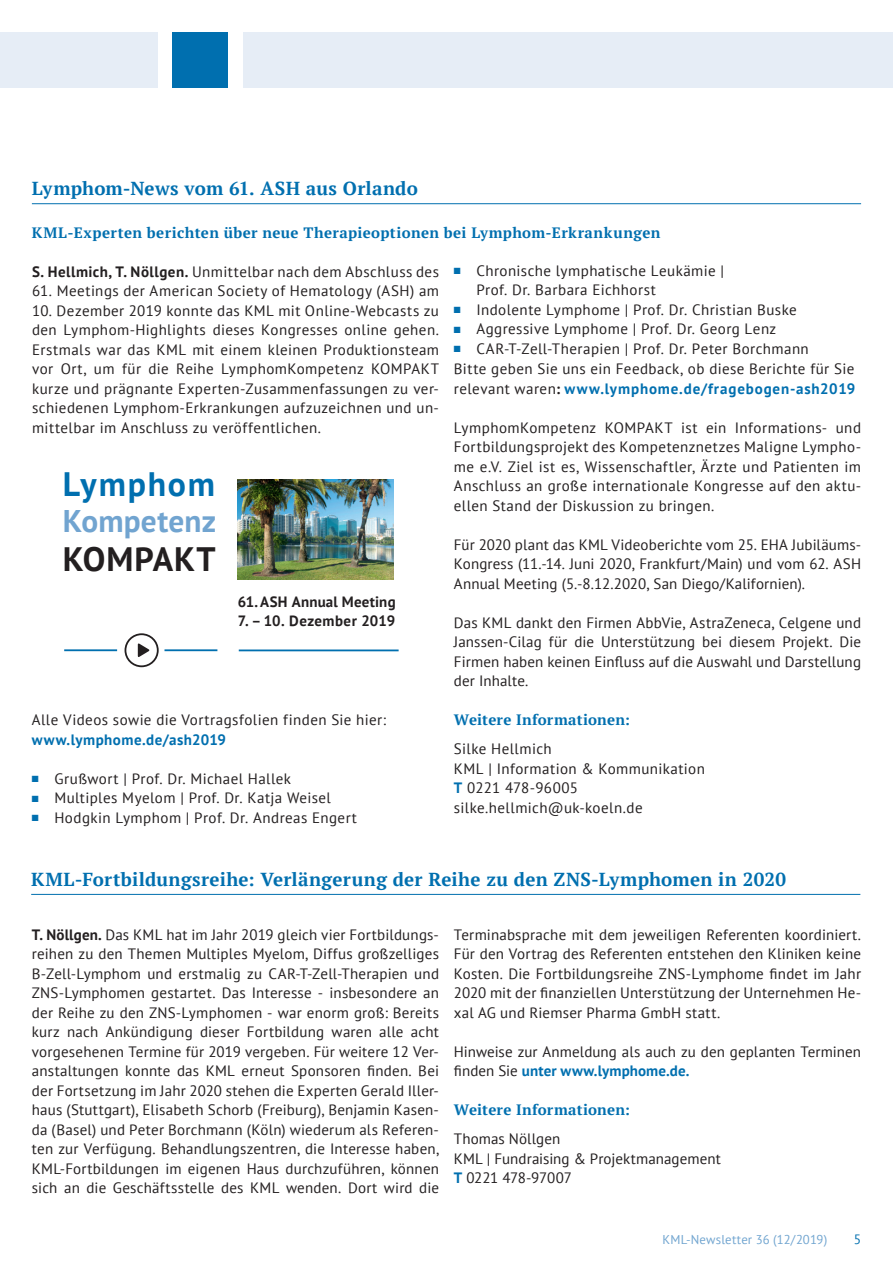
<style>
.page{position:relative;width:893px;height:1263px;background:#fff}
.page>*{position:absolute;margin:0;border:0;box-sizing:border-box;transform-origin:0 0}
.t1{font:700 33.75px "PT Sans";letter-spacing:.05em;color:#006faf}
.t2{font:700 33.75px "PT Sans";letter-spacing:.025em;color:#231f20}
.t3{font:700 31.35px "PT Sans";letter-spacing:.005em;color:#71a4d0}
.Überschriften_mit_Li{font:700 18.75px "PT Serif";letter-spacing:.01em;color:#006faf}
.NL_BODY_MIT__Einzug{font:15px/19.5px "PT Sans";letter-spacing:.025em;color:#231f20;text-align:justify}
.NL_BODY_MIT__Einzug-2{font:15px/19.5px "PT Sans";letter-spacing:.005em;color:#231f20}
.NL_BODY_MIT__Einzug-3{font:700 15px "PT Serif";letter-spacing:.02em;color:#006faf}
.NL_BODY_MIT__Einzug-4{font:700 15px "PT Sans";letter-spacing:.055em;color:#006faf}
.Weitere_Informatione{font:700 15px "PT Serif";letter-spacing:.01em;color:#006faf}
.NL_BODY_MIT__Einzug-5{font:700 15px "PT Sans";letter-spacing:.03em;color:#006faf}
.NL_BODY_MIT__Einzug-6{font:15px "PT Sans";letter-spacing:-.02em;color:#231f20}
.t4{font:700 14.85px "PT Sans";letter-spacing:.015em;color:#231f20}
.t5{font:13.5px "PT Sans";color:#006faf}
.t6{font:12.75px "PT Sans";letter-spacing:.01em;color:#71a5d0}
.s1{font-weight:700}
.s2{color:#006faf}
.s3{font-weight:400;color:#231f20}
.s4{color:#231f20}
.s5{font-weight:700;color:#006faf}
</style>
<div class="page">
<div style="left:244px;top:32px;width:649px;height:55px;background:#e6edf6"></div>
<div style="left:0;top:32px;width:158px;height:55px;background:#e6edf6"></div>
<div style="left:173px;top:32px;width:55px;height:55px;background:#006faf"></div>
<hr style="left:32px;top:203px;width:829px;height:1px;background:#006faf">
<hr style="left:31px;top:894px;width:829px;height:1px;background:#006faf">
<hr style="left:64px;top:649px;width:53px;height:2px;background:#006faf">
<img style="left:238px;top:479px;width:156px;height:101px">
<div style="left:125px;top:633px;width:34px;height:34px;border:2px solid #231f20;border-radius:50%"></div>
<svg style="left:138px;top:643px;width:12px;height:14px"></svg>
<hr style="left:164px;top:649px;width:53px;height:2px;background:#006faf">
<hr style="left:239px;top:649px;width:160px;height:2px;background:#006faf">
<p class="Überschriften_mit_Li" style="left:32px;top:177px;width:387px">Lymphom-News vom 61. ASH aus Orlando</p>
<p class="NL_BODY_MIT__Einzug-3" style="left:32px;top:222px;width:630px">KML-Experten berichten über neue Therapieoptionen bei Lymphom-Erkrankungen</p>
<p class="NL_BODY_MIT__Einzug" style="left:32px;top:261px;width:408px"><span class="s1">S. Hellmich, T. Nöllgen.</span> Unmittelbar nach dem Abschluss des</p>
<p class="NL_BODY_MIT__Einzug" style="left:32px;top:281px;width:408px">61. Meetings der American Society of Hematology (ASH) am</p>
<p class="NL_BODY_MIT__Einzug" style="left:32px;top:300px;width:408px">10. Dezember 2019 konnte das KML mit Online-Webcasts zu den Lymphom-Highlights dieses Kongresses online gehen.<br>Erstmals war das KML mit einem kleinen Produktionsteam vor Ort, um für die Reihe LymphomKompetenz KOMPAKT kurze und prägnante Experten-Zusammenfassungen zu ver&shy;schiedenen Lymphom-Erkrankungen aufzuzeichnen und un&shy;mittelbar im Anschluss zu veröffentlichen.</p>
<p class="t1" style="left:63px;top:462px;width:154px">Lymphom</p>
<p class="t3" style="left:63px;top:501px;width:155px">Kompetenz</p>
<p class="t2" style="left:63px;top:536px;width:154px">KOMPAKT</p>
<p class="t4" style="left:238px;top:592px;width:159px">61.ASH Annual Meeting</p>
<p class="t4" style="left:238px;top:611px;width:159px">7. – 10. Dezember 2019</p>
<p class="NL_BODY_MIT__Einzug" style="left:32px;top:710px;width:356px">Alle Videos sowie die Vortragsfolien finden Sie hier:</p>
<p class="NL_BODY_MIT__Einzug-5" style="left:32px;top:729px;width:196px">www.lymphome.de/ash2019</p>
<p class="NL_BODY_MIT__Einzug" style="left:32px;top:768px;width:261px"><span class="s2">■</span> Grußwort | Prof. Dr. Michael Hallek</p>
<p class="NL_BODY_MIT__Einzug" style="left:32px;top:788px;width:301px"><span class="s2">■</span> Multiples Myelom | Prof. Dr. Katja Weisel</p>
<p class="NL_BODY_MIT__Einzug" style="left:32px;top:807px;width:327px"><span class="s2">■</span> Hodgkin Lymphom | Prof. Dr. Andreas Engert</p>
<p class="NL_BODY_MIT__Einzug" style="left:476px;top:260px;width:249px;text-indent:-22px"><span class="s2">■</span> Chronische lymphatische Leukämie |<br>Prof. Dr. Barbara Eichhorst</p>
<p class="NL_BODY_MIT__Einzug" style="left:454px;top:299px;width:344px"><span class="s2">■</span> Indolente Lymphome | Prof. Dr. Christian Buske</p>
<p class="NL_BODY_MIT__Einzug" style="left:454px;top:319px;width:324px"><span class="s2">■</span> Aggressive Lymphome | Prof. Dr. Georg Lenz</p>
<p class="NL_BODY_MIT__Einzug" style="left:454px;top:338px;width:356px"><span class="s2">■</span> CAR-T-Zell-Therapien | Prof. Dr. Peter Borchmann</p>
<p class="NL_BODY_MIT__Einzug" style="left:454px;top:359px;width:402px">Bitte geben Sie uns ein Feedback, ob diese Berichte für Sie</p>
<p class="NL_BODY_MIT__Einzug-4" style="left:454px;top:378px;width:403px"><span class="s3">relevant waren</span><span class="s4">:</span> www.lymphome.de/fragebogen-ash2019</p>
<p class="NL_BODY_MIT__Einzug" style="left:454px;top:417px;width:409px">LymphomKompetenz KOMPAKT ist ein Informations- und Fortbildungsprojekt des Kompetenznetzes Maligne Lympho&shy;me e.V. Ziel ist es, Wissenschaftler, Ärzte und Patienten im Anschluss an große internationale Kongresse auf den aktu&shy;ellen Stand der Diskussion zu bringen.</p>
<p class="NL_BODY_MIT__Einzug" style="left:454px;top:534px;width:409px">Für 2020 plant das KML Videoberichte vom 25. EHA Jubiläums-Kongress (11.-14. Juni 2020, Frankfurt/Main) und vom 62. ASH Annual Meeting (5.-8.12.2020, San Diego/Kalifornien).</p>
<p class="NL_BODY_MIT__Einzug" style="left:454px;top:612px;width:409px">Das KML dankt den Firmen AbbVie, AstraZeneca, Celgene und Janssen-Cilag für die Unterstützung bei diesem Projekt. Die Firmen haben keinen Einfluss auf die Auswahl und Darstellung der Inhalte.</p>
<p class="Weitere_Informatione" style="left:454px;top:710px;width:178px">Weitere Informationen:</p>
<p class="NL_BODY_MIT__Einzug" style="left:454px;top:739px;width:99px">Silke Hellmich</p>
<p class="NL_BODY_MIT__Einzug" style="left:454px;top:758px;width:253px">KML | Information &amp; Kommunikation</p>
<p class="NL_BODY_MIT__Einzug" style="left:454px;top:778px;width:126px"><span class="s5">T</span> 0221 478-96005</p>
<p class="NL_BODY_MIT__Einzug" style="left:454px;top:797px;width:190px">silke.hellmich@uk-koeln.de</p>
<p class="Überschriften_mit_Li" style="left:31px;top:867px;width:756px">KML-Fortbildungsreihe: Verlängerung der Reihe zu den ZNS-Lymphomen in 2020</p>
<p class="NL_BODY_MIT__Einzug" style="left:454px;top:924px;width:409px">Terminabsprache mit dem jeweiligen Referenten koordiniert.<br>Für den Vortrag des Referenten entstehen den Kliniken keine Kosten. Die Fortbildungsreihe ZNS-Lymphome findet im Jahr 2020 mit der finanziellen Unterstützung der Unternehmen He&shy;xal AG und Riemser Pharma GmbH statt.</p>
<p class="NL_BODY_MIT__Einzug-2" style="left:454px;top:1041px;width:409px">Hinweise zur Anmeldung als auch zu den geplanten Terminen finden Sie <span class="s5">unter www.lymphome.de.</span></p>
<p class="Weitere_Informatione" style="left:454px;top:1100px;width:178px">Weitere Informationen:</p>
<p class="NL_BODY_MIT__Einzug-2" style="left:454px;top:1129px;width:108px">Thomas Nöllgen</p>
<p class="NL_BODY_MIT__Einzug-2" style="left:454px;top:1148px;width:268px">KML | Fundraising &amp; Projektmanagement</p>
<p class="NL_BODY_MIT__Einzug-6" style="left:454px;top:1168px;width:119px"><span class="s5">T</span> 0221 478-97007</p>
<p class="NL_BODY_MIT__Einzug" style="left:32px;top:924px;width:409px"><span class="s1">T. Nöllgen.</span> Das KML hat im Jahr 2019 gleich vier Fortbildungs&shy;reihen zu den Themen Multiples Myelom, Diffus großzelliges B-Zell-Lymphom und erstmalig zu CAR-T-Zell-Therapien und ZNS-Lymphomen gestartet. Das Interesse - insbesondere an der Reihe zu den ZNS-Lymphomen - war enorm groß: Bereits kurz nach Ankündigung dieser Fortbildung waren alle acht vorgesehenen Termine für 2019 vergeben. Für weitere 12 Ver&shy;anstaltungen konnte das KML erneut Sponsoren finden. Bei der Fortsetzung im Jahr 2020 stehen die Experten Gerald Iller&shy;haus (Stuttgart), Elisabeth Schorb (Freiburg), Benjamin Kasen&shy;da (Basel) und Peter Borchmann (Köln) wiederum als Referen&shy;ten zur Verfügung. Behandlungszentren, die Interesse haben, KML-Fortbildungen im eigenen Haus durchzuführen, können sich an die Geschäftsstelle des KML wenden. Dort wird die</p>
<p class="t6" style="left:662px;top:1232px;width:166px">KML-Newsletter 36 (12/2019)</p>
<p class="t5" style="left:854px;top:1231px;width:9px">5</p>
</div>
